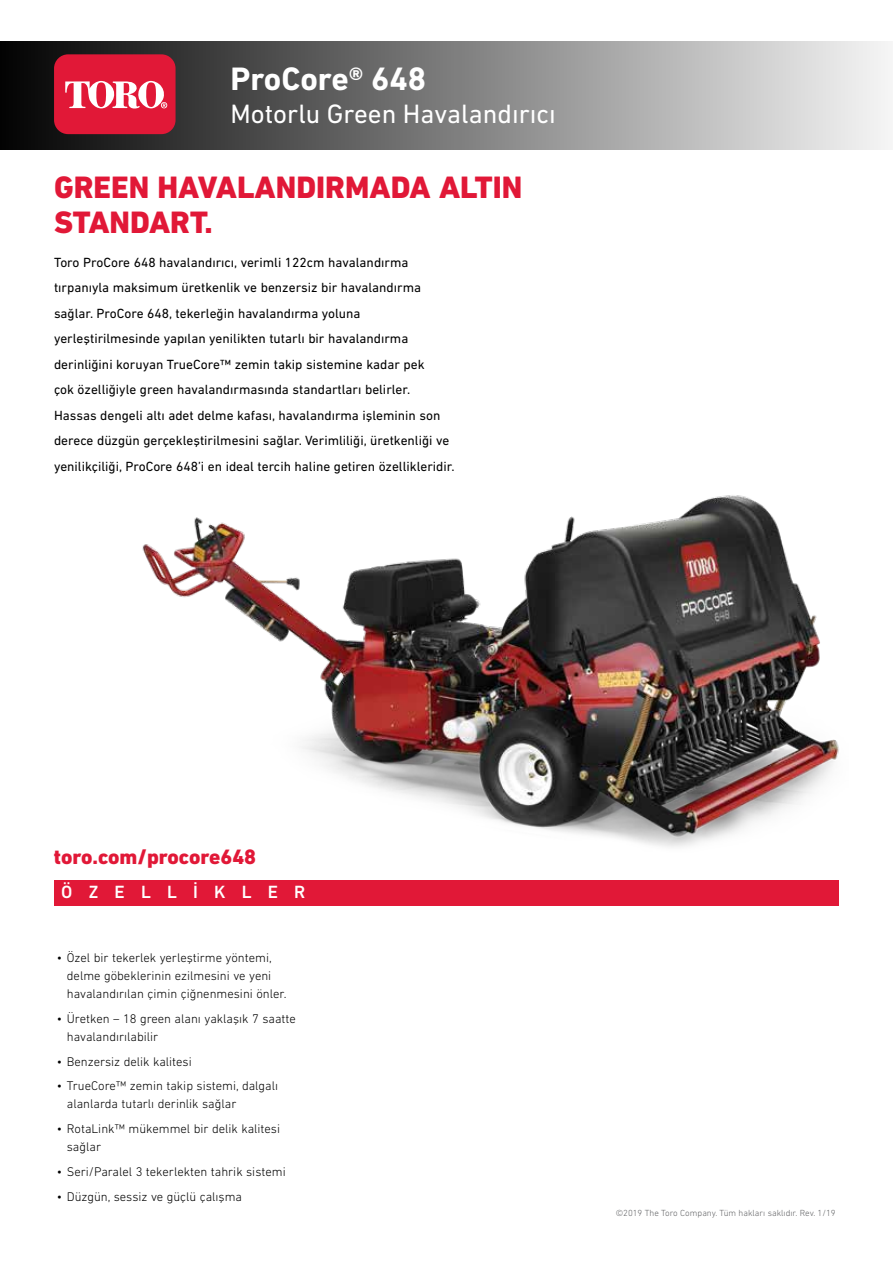
<style>
.page{position:relative;width:893px;height:1263px;background:#fff}
.page>*{position:absolute;margin:0;border:0;box-sizing:border-box;transform-origin:0 0}
.t1{font:700 33px "DIN Next LT Pro";color:#fff}
.t2{font:800 31.5px/34.5px "DIN Next LT Pro";color:#e11837}
.t3{font:27px "DIN Next LT Pro";color:#fff}
.t4{font:800 21.15px "DIN Next LT Pro";color:#e11837}
.t5{font:500 18px "DIN Next LT Pro";letter-spacing:.9em;color:#fff}
.t6{font:13.5px/25.5px "DIN Next LT Pro";color:#000}
.t7{font:300 12.75px/18px "DIN Next LT Pro";color:#000}
.t8{font:300 9px "DIN Next LT Pro";color:#636466}
</style>
<div class="page">
<img style="left:142px;top:495px;width:697px;height:352px">
<div style="left:54px;top:880px;width:785px;height:26px;background:#e11837"></div>
<div style="left:0;top:42px;width:893px;height:108px;background:linear-gradient(to right,#030202,#f5f5f5)"></div>
<div style="left:54px;top:54px;width:122px;height:80px;background:#e11837;border-radius:14px"></div>
<svg style="left:65px;top:81px;width:102px;height:28px"></svg>
<h1 class="t1" style="left:230px;top:60px;width:197px">ProCore® 648</h1>
<h3 class="t3" style="left:230px;top:98px;width:327px">Motorlu Green Havalandırıcı</h3>
<h2 class="t2" style="left:54px;top:170px;width:470px">GREEN HAVALANDIRMADA ALTIN<br>STANDART.</h2>
<p class="t6" style="left:54px;top:249px;width:402px">Toro ProCore 648 havalandırıcı, verimli 122cm havalandırma tırpanıyla maksimum üretkenlik ve benzersiz bir havalandırma sağlar. ProCore 648, tekerleğin havalandırma yoluna yerleştirilmesinde yapılan yenilikten tutarlı bir havalandırma derinliğini koruyan TrueCore™ zemin takip sistemine kadar pek<br>çok özelliğiyle green havalandırmasında standartları belirler.<br>Hassas dengeli altı adet delme kafası, havalandırma işleminin son derece düzgün gerçekleştirilmesini sağlar. Verimliliği, üretkenliği ve yenilikçiliği, ProCore 648’i en ideal tercih haline getiren özellikleridir.</p>
<h3 class="t4" style="left:54px;top:844px;width:204px">toro.com/procore648</h3>
<h3 class="t5" style="left:61px;top:882px;width:245px">ÖZELLIKLER</h3>
<p class="t7" style="left:67px;top:949px;width:221px;text-indent:-10px">• Özel bir tekerlek yerleştirme yöntemi, delme göbeklerinin ezilmesini ve yeni havalandırılan çimin çiğnenmesini önler.</p>
<p class="t7" style="left:67px;top:1009px;width:231px;text-indent:-10px">• Üretken – 18 green alanı yaklaşık 7 saatte havalandırılabilir</p>
<p class="t7" style="left:57px;top:1052px;width:136px">• Benzersiz delik kalitesi</p>
<p class="t7" style="left:67px;top:1077px;width:213px;text-indent:-10px">• TrueCore™ zemin takip sistemi, dalgalı alanlarda tutarlı derinlik sağlar</p>
<p class="t7" style="left:67px;top:1120px;width:215px;text-indent:-10px">• RotaLink™ mükemmel bir delik kalitesi sağlar</p>
<p class="t7" style="left:57px;top:1162px;width:230px">• Seri/Paralel 3 tekerlekten tahrik sistemi</p>
<p class="t7" style="left:57px;top:1187px;width:187px">• Düzgün, sessiz ve güçlü çalışma</p>
<p class="t8" style="left:616px;top:1208px;width:221px">©2019 The Toro Company. Tüm hakları saklıdır. Rev. 1/19</p>
</div>
